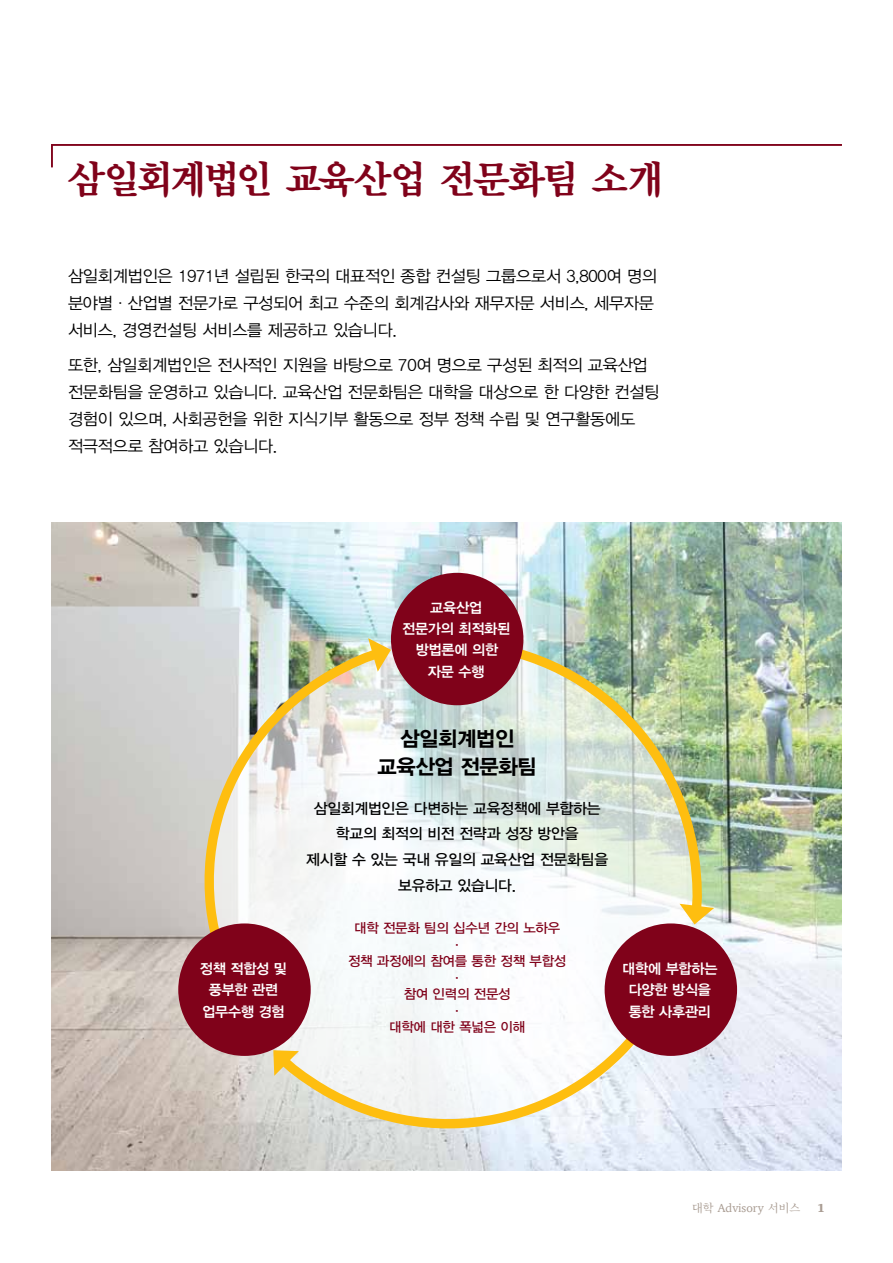
<style>
.page{position:relative;width:893px;height:1263px;background:#fff}
.page>*{position:absolute;margin:0;border:0;box-sizing:border-box;transform-origin:0 0}
.t1{font:39px "YDVY Mj O35";letter-spacing:-.06em;color:#80021a}
.t2{font:21px/28.5px "YDVYGO35";letter-spacing:-.015em;color:#000;text-align:center}
.t3{font:16.5px/27px "YDVYGO32";letter-spacing:-.015em;color:#000}
.t4{font:15px/25.5px "YDVYGO33";letter-spacing:-.015em;color:#000;text-align:center}
.t5{font:14.25px/21.3px "YDVYGO34";letter-spacing:-.015em;color:#fff;text-align:center}
.t6{font:13.5px "YDVYGO33";letter-spacing:-.015em;color:#80021a}
.t7{font:13.5px "YDVYGO34";color:#80021a}
.t8{font:12px "ITC Charter Com";color:#a89b91}
.t9{font:900 12px "ITC Charter Com";color:#a89b91}
.s1{font-family:"YDV Chung L"}
</style>
<div class="page">
<img style="left:51px;top:522px;width:791px;height:648px">
<svg style="left:51px;top:144px;width:791px;height:24px"></svg>
<svg style="left:209px;top:641px;width:486px;height:486px"></svg>
<svg style="left:199px;top:641px;width:193px;height:408px"></svg>
<svg style="left:368px;top:638px;width:23px;height:34px"></svg>
<img style="left:420px;top:636px;width:287px;height:287px">
<svg style="left:679px;top:904px;width:35px;height:20px"></svg>
<svg style="left:268px;top:962px;width:416px;height:171px"></svg>
<svg style="left:273px;top:1050px;width:26px;height:26px"></svg>
<div style="left:391px;top:573px;width:132px;height:132px;background:#80021a;border-radius:50%"></div>
<div style="left:178px;top:923px;width:133px;height:133px;background:#80021a;border-radius:50%"></div>
<div style="left:605px;top:923px;width:132px;height:133px;background:#80021a;border-radius:50%"></div>
<h1 class="t1" style="left:68px;top:153px;width:597px">삼일회계법인 교육산업 전문화팀 소개</h1>
<p class="t3" style="left:68px;top:261px;width:591px">삼일회계법인은 1971년 설립된 한국의 대표적인 종합 컨설팅 그룹으로서 3,800여 명의 분야별·산업별 전문가로 구성되어 최고 수준의 회계감사와 재무자문 서비스, 세무자문 서비스, 경영컨설팅 서비스를 제공하고 있습니다.</p>
<p class="t3" style="left:68px;top:351px;width:593px">또한, 삼일회계법인은 전사적인 지원을 바탕으로 70여 명으로 구성된 최적의 교육산업 전문화팀을 운영하고 있습니다. 교육산업 전문화팀은 대학을 대상으로 한 다양한 컨설팅 경험이 있으며, 사회공헌을 위한 지식기부 활동으로 정부 정책 수립 및 연구활동에도 적극적으로 참여하고 있습니다.</p>
<p class="t5" style="left:402px;top:596px;width:110px">교육산업<br>전문가의 최적화된 방법론에 의한 자문 수행</p>
<p class="t2" style="left:377px;top:723px;width:161px">삼일회계법인 교육산업 전문화팀</p>
<p class="t4" style="left:306px;top:795px;width:303px">삼일회계법인은 다변하는 교육정책에 부합하는 학교의 최적의 비전 전략과 성장 방안을<br>제시할 수 있는 국내 유일의 교육산업 전문화팀을 보유하고 있습니다.</p>
<p class="t6" style="left:354px;top:919px;width:208px">대학 전문화 팀의 십수년 간의 노하우</p>
<p class="t7" style="left:451px;top:936px;width:14px">·</p>
<p class="t6" style="left:348px;top:952px;width:220px">정책 과정에의 참여를 통한 정책 부합성</p>
<p class="t7" style="left:451px;top:969px;width:14px">·</p>
<p class="t6" style="left:404px;top:985px;width:108px">참여 인력의 전문성</p>
<p class="t7" style="left:451px;top:1002px;width:14px">·</p>
<p class="t6" style="left:389px;top:1018px;width:137px">대학에 대한 폭넓은 이해</p>
<p class="t5" style="left:200px;top:957px;width:89px">정책 적합성 및 풍부한 관련 업무수행 경험</p>
<p class="t5" style="left:622px;top:957px;width:97px">대학에 부합하는 다양한 방식을 통한 사후관리</p>
<p class="t8" style="left:692px;top:1200px;width:110px"><span class="s1">대학</span> Advisory <span class="s1">서비스</span></p>
<p class="t9" style="left:817px;top:1200px;width:9px">1</p>
</div>
